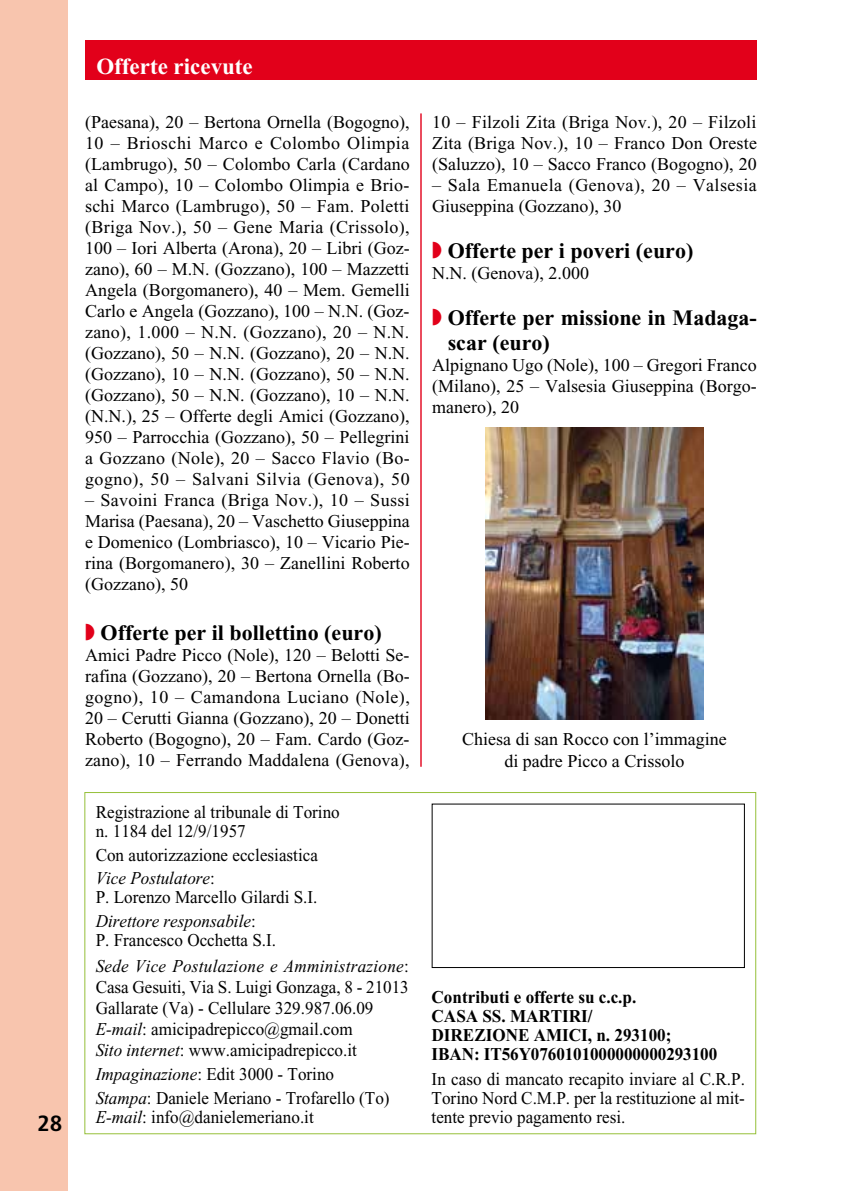
<style>
.page{position:relative;width:842px;height:1191px;background:#fff}
.page>*{position:absolute;margin:0;border:0;box-sizing:border-box;transform-origin:0 0}
.t1{font:700 23px "Times New Roman";color:#fff}
.t2{font:700 22px/25px "Times New Roman";color:#000}
.t3{font:700 condensed 22px "Frutiger";color:#000;scale:1.1 1}
.t4{font:18px/21px "Times New Roman";color:#000;text-align:justify}
.t5{font:18px/19px "Times New Roman";color:#000;scale:.95 1}
.t6{font:700 18px/19px "Times New Roman";color:#000;scale:.95 1}
.t7{font:italic 18px/25.8px "Times New Roman";letter-spacing:.015em;color:#000;scale:.95 1}
.t8{font:18px/21px "Times New Roman";letter-spacing:.025em;color:#000}
.s1{font-style:italic}
.s2{font-style:normal}
</style>
<div class="page">
<div style="left:85px;top:40px;width:672px;height:39px;background:#e2001a"></div>
<div style="left:0;top:0;width:68px;height:1191px;background:#f8c5ae"></div>
<hr style="left:420px;top:113px;width:2px;height:653px;background:#e2001a">
<div style="left:84px;top:792px;width:672px;height:342px;background:#fff;border:1px solid #96c03a"></div>
<div style="left:432px;top:803px;width:313px;height:165px;border:1px solid #000"></div>
<img style="left:485px;top:427px;width:219px;height:292px">
<p class="t3" style="left:37px;top:1110px;width:24px">28</p>
<p class="t1" style="left:96px;top:53px;width:158px">Offerte ricevute</p>
<p class="t4" style="left:85px;top:111px;width:326px">(Paesana), 20 – Bertona Ornella (Bogogno), 10 – Brioschi Marco e Colombo Olimpia (Lambrugo), 50 – Colombo Carla (Cardano al Campo), 10 – Colombo Olimpia e Brio&shy;schi Marco (Lambrugo), 50 – Fam. Poletti (Briga Nov.), 50 – Gene Maria (Crissolo), 100 – Iori Alberta (Arona), 20 – Libri (Goz&shy;zano), 60 – M.N. (Gozzano), 100 – Mazzetti Angela (Borgomanero), 40 – Mem. Gemelli Carlo e Angela (Gozzano), 100 – N.N. (Goz&shy;zano), 1.000 – N.N. (Gozzano), 20 – N.N. (Gozzano), 50 – N.N. (Gozzano), 20 – N.N. (Gozzano), 10 – N.N. (Gozzano), 50 – N.N. (Gozzano), 50 – N.N. (Gozzano), 10 – N.N. (N.N.), 25 – Offerte degli Amici (Gozzano), 950 – Parrocchia (Gozzano), 50 – Pellegrini a Gozzano (Nole), 20 – Sacco Flavio (Bo&shy;gogno), 50 – Salvani Silvia (Genova), 50</p>
<p class="t4" style="left:85px;top:489px;width:326px">– Savoini Franca (Briga Nov.), 10 – Sussi Marisa (Paesana), 20 – Vaschetto Giuseppina e Domenico (Lombriasco), 10 – Vicario Pie&shy;rina (Borgomanero), 30 – Zanellini Roberto (Gozzano), 50</p>
<p class="t2" style="left:101px;top:620px;width:283px">Offerte per il bollettino (euro)</p>
<p class="t4" style="left:85px;top:644px;width:326px">Amici Padre Picco (Nole), 120 – Belotti Se&shy;rafina (Gozzano), 20 – Bertona Ornella (Bo&shy;gogno), 10 – Camandona Luciano (Nole), 20 – Cerutti Gianna (Gozzano), 20 – Donetti Roberto (Bogogno), 20 – Fam. Cardo (Goz&shy;zano), 10 – Ferrando Maddalena (Genova),</p>
<p class="t5" style="left:96px;top:802px;width:258px">Registrazione al tribunale di Torino n. 1184 del 12/9/1957</p>
<p class="t5" style="left:96px;top:842px;width:235px;line-height:23.8px">Con autorizzazione ecclesiastica<br><span class="s1">Vice Postulatore</span>:</p>
<p class="t5" style="left:96px;top:885px;width:235px;line-height:23.8px">P. Lorenzo Marcello Gilardi S.I.<br><span class="s1">Direttore responsabile</span>:</p>
<p class="t7" style="left:96px;top:927px;width:331px"><span class="s2">P. Francesco Occhetta S.I.<br></span>Sede Vice Postulazione e Amministrazione<span class="s2">:</span></p>
<p class="t5" style="left:96px;top:976px;width:331px;line-height:21px">Casa Gesuiti, Via S. Luigi Gonzaga, 8 - 21013<br>Gallarate (Va) - Cellulare 329.987.06.09<br><span class="s1">E-mail</span>: amicipadrepicco@gmail.com<br><span class="s1">Sito internet</span>: www.amicipadrepicco.it</p>
<p class="t5" style="left:96px;top:1062px;width:311px;line-height:23.8px"><span class="s1">Impaginazione</span>: Edit 3000 - Torino<br><span class="s1">Stampa</span>: Daniele Meriano - Trofarello (To)</p>
<p class="t5" style="left:96px;top:1107px;width:231px"><span class="s1">E-mail</span>: info@danielemeriano.it</p>
<p class="t4" style="left:432px;top:111px;width:326px">10 – Filzoli Zita (Briga Nov.), 20 – Filzoli Zita (Briga Nov.), 10 – Franco Don Oreste (Saluzzo), 10 – Sacco Franco (Bogogno), 20</p>
<p class="t8" style="left:432px;top:174px;width:326px">– Sala Emanuela (Genova), 20 – Valsesia<br>Giuseppina (Gozzano), 30</p>
<p class="t2" style="left:448px;top:238px;width:247px">Offerte per i poveri (euro)</p>
<p class="t4" style="left:432px;top:262px;width:158px">N.N. (Genova), 2.000</p>
<p class="t2" style="left:448px;top:305px;width:311px">Offerte per missione in Madaga&shy;scar (euro)</p>
<p class="t4" style="left:432px;top:354px;width:326px">Alpignano Ugo (Nole), 100 – Gregori Franco (Milano), 25 – Valsesia Giuseppina (Borgo&shy;manero), 20</p>
<p class="t4" style="left:462px;top:728px;width:266px;line-height:22px;text-align:center">Chiesa di san Rocco con l’immagine di padre Picco a Crissolo</p>
<p class="t6" style="left:432px;top:988px;width:302px">Contributi e offerte su c.c.p.<br>CASA SS. MARTIRI/<br>DIREZIONE AMICI, n. 293100;<br>IBAN: IT56Y0760101000000000293100</p>
<p class="t5" style="left:432px;top:1069px;width:331px;text-align:justify">In caso di mancato recapito inviare al C.R.P.<br>Torino Nord C.M.P. per la restituzione al mit&shy;tente previo pagamento resi.</p>
</div>
